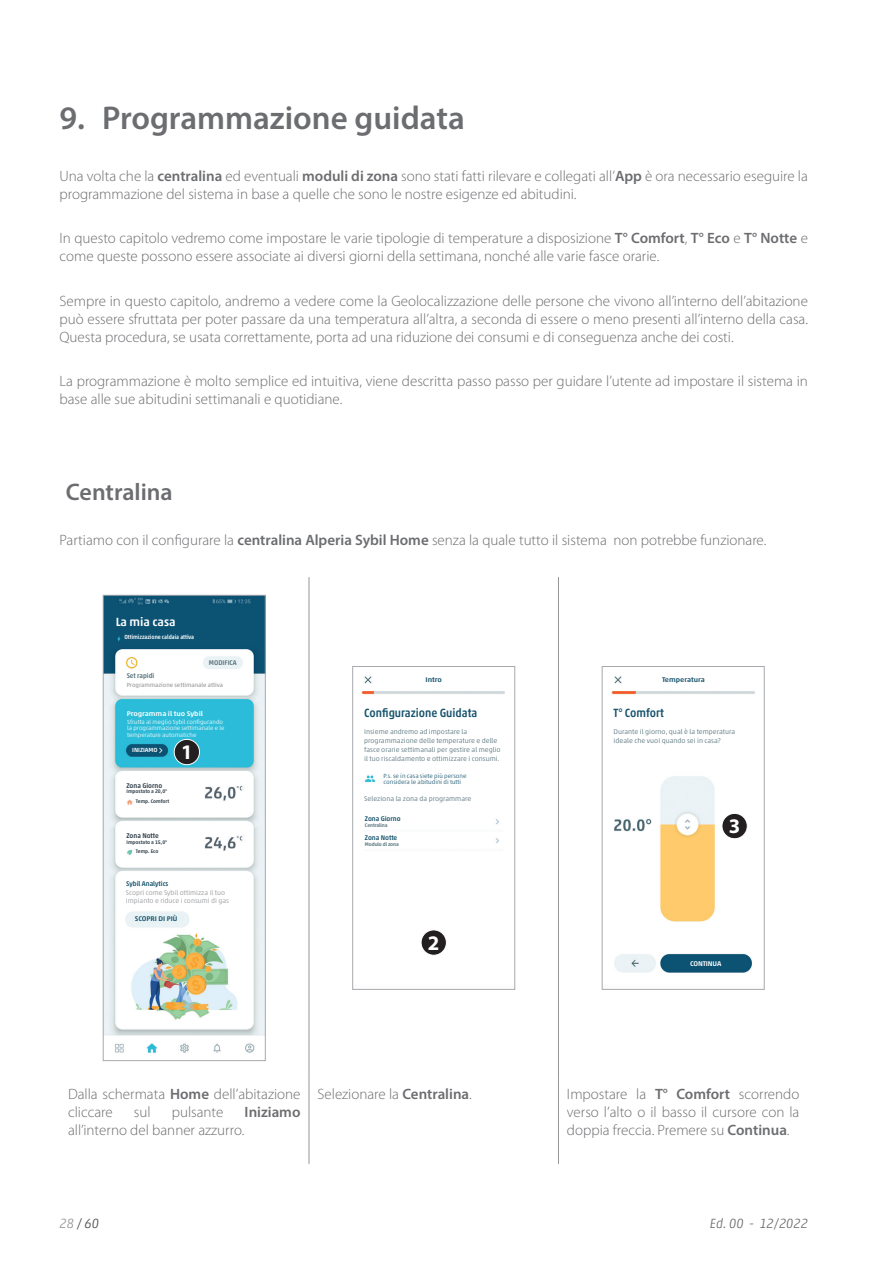
<style>
.page{position:relative;width:893px;height:1263px;background:#fff}
.page>*{position:absolute;margin:0;border:0;box-sizing:border-box;transform-origin:0 0}
.t1{font:600 33px "Myriad Pro";color:#6c6d70}
.t2{font:600 24px "Myriad Pro";color:#6c6d70}
.t3{font:700 20.85px "Myriad Pro";color:#fff}
.t4{font:300 15px/18px "Myriad Pro";color:#6c6d70}
.t5{font:600 15px "Myriad Pro";color:#6c6d70}
.t6{font:italic 300 13.5px "Akko Pro";color:#6c6d70}
.t7{font:italic 300 13.5px "Akko Pro";color:#4b4c4d}
.t8{font:500 12.15px "Akko Pro";color:#15526b;scale:.9 1}
.t9{font:500 12.15px "Akko Pro";color:#fff}
.t10{font:300 6.9px/9px "Akko Pro";color:#54707a;scale:1.04 1}
.t11{font:300 6.9px/8.7px "Akko Pro";color:#939598}
.t12{font:500 6.9px "Akko Pro";color:#15526b}
.t13{font:500 6.9px "Akko Pro";color:#2b3a45}
.t14{font:500 6.9px "Akko Pro";color:#fff;scale:1.1 1}
.t15{font:500 6.9px "Akko Pro";color:#54707a;scale:.96 1}
.t16{font:500 6.9px "Akko Pro";color:#15526b;scale:1.06 1}
.t17{font:500 6.9px "Akko Pro";color:#15526b;scale:1.1 1}
.t18{font:500 6.9px "Akko Pro";letter-spacing:-.02em;color:#fff;scale:1.06 1}
.t19{font:500 6.9px "Akko Pro";color:#15526b;scale:1.12 1}
.t20{font:300 6px/6px "Akko Pro";color:#fff;scale:1.04 1}
.t21{font:300 6px/6.4px "Akko Pro";color:#15526b;scale:1.05 1}
.t22{font:6px "Akko Pro";color:#939598}
.t23{font:500 6px "Akko Pro";color:#fff;scale:.9 1}
.t24{font:500 6px "Akko Pro";color:#fff;scale:1.05 1}
.t25{font:500 5.25px "Akko Pro";color:#2b3a45}
.t26{font:500 5.25px "Akko Pro";letter-spacing:-.02em;color:#54707a}
.s1{font-weight:600}
.s2{color:#939598}
</style>
<div class="page">
<hr style="left:309px;top:577px;width:1px;height:502px;background:#939598">
<hr style="left:309px;top:1079px;width:1px;height:85px;background:#939598">
<hr style="left:558px;top:577px;width:1px;height:502px;background:#939598">
<hr style="left:558px;top:1079px;width:1px;height:85px;background:#939598">
<img style="left:105px;top:597px;width:158px;height:456px">
<div style="left:103px;top:595px;width:162px;height:466px;border:1px solid #a8a9ad"></div>
<div style="left:174px;top:739px;width:25px;height:26px;background:#231f20;border-radius:50%"></div>
<div style="left:174px;top:739px;width:26px;height:26px;border:1px solid #fff;border-radius:50%"></div>
<img style="left:361px;top:676px;width:144px;height:280px">
<div style="left:353px;top:666px;width:162px;height:323px;border:1px solid #a8a9ad"></div>
<div style="left:421px;top:930px;width:25px;height:25px;background:#231f20;border-radius:50%"></div>
<div style="left:421px;top:929px;width:26px;height:26px;border:1px solid #fff;border-radius:50%"></div>
<img style="left:611px;top:676px;width:144px;height:297px">
<div style="left:602px;top:666px;width:162px;height:323px;border:1px solid #a8a9ad"></div>
<div style="left:722px;top:813px;width:25px;height:26px;background:#231f20;border-radius:50%"></div>
<div style="left:722px;top:813px;width:26px;height:26px;border:1px solid #fff;border-radius:50%"></div>
<h1 class="t1" style="left:60px;top:97px;width:407px">9. Programmazione guidata</h1>
<p class="t4" style="left:60px;top:167px;width:750px">Una volta che la <span class="s1">centralina</span> ed eventuali <span class="s1">moduli di zona</span> sono stati fatti rilevare e collegati all’<span class="s1">App</span> è ora necessario eseguire la programmazione del sistema in base a quelle che sono le nostre esigenze ed abitudini.</p>
<p class="t4" style="left:60px;top:230px;width:750px">In questo capitolo vedremo come impostare le varie tipologie di temperature a disposizione <span class="s1">T° Comfort</span>, <span class="s1">T° Eco</span> e <span class="s1">T° Notte</span> e come queste possono essere associate ai diversi giorni della settimana, nonché alle varie fasce orarie.</p>
<p class="t4" style="left:60px;top:292px;width:750px;text-align:justify">Sempre in questo capitolo, andremo a vedere come la Geolocalizzazione delle persone che vivono all’interno dell’abitazione può essere sfruttata per poter passare da una temperatura all’altra, a seconda di essere o meno presenti all’interno della casa.<br>Questa procedura, se usata correttamente, porta ad una riduzione dei consumi e di conseguenza anche dei costi.</p>
<p class="t4" style="left:60px;top:373px;width:750px">La programmazione è molto semplice ed intuitiva, viene descritta passo passo per guidare l’utente ad impostare il sistema in base alle sue abitudini settimanali e quotidiane.</p>
<h2 class="t2" style="left:66px;top:477px;width:108px">Centralina</h2>
<p class="t4" style="left:60px;top:531px;width:708px">Partiamo con il configurare la <span class="s1">centralina Alperia Sybil Home</span> senza la quale tutto il sistema non potrebbe funzionare.</p>
<p class="t9" style="left:116px;top:615px;width:61px">La mia casa</p>
<p class="t23" style="left:124px;top:634px;width:79px">Ottimizzazione caldaia attiva</p>
<p class="t15" style="left:209px;top:658px;width:31px">MODIFICA</p>
<p class="t22" style="left:127px;top:681px;width:98px">Programmazione settimanale attiva</p>
<p class="t15" style="left:127px;top:672px;width:30px">Set rapidi</p>
<p class="t14" style="left:127px;top:709px;width:71px">Programma il tuo Sybil</p>
<p class="t20" style="left:127px;top:719px;width:95px">Sfrutta al meglio Sybil configurando la programmazione settimanale e le temperature automatiche</p>
<p class="t24" style="left:132px;top:746px;width:26px">INIZIAMO</p>
<p class="t13" style="left:127px;top:781px;width:37px">Zona Giorno</p>
<p class="t25" style="left:127px;top:788px;width:42px">Impostato a 20,0°</p>
<p class="t25" style="left:136px;top:798px;width:35px">Temp. Comfort</p>
<p class="t13" style="left:127px;top:831px;width:34px">Zona Notte</p>
<p class="t25" style="left:127px;top:838px;width:42px">Impostato a 15,0°</p>
<p class="t25" style="left:136px;top:848px;width:24px">Temp. Eco</p>
<h3 class="t3" style="left:181px;top:738px;width:13px">1</h3>
<p class="t12" style="left:126px;top:879px;width:44px">Sybil Analytics</p>
<p class="t16" style="left:135px;top:915px;width:42px">SCOPRI DI PIÙ</p>
<p class="t11" style="left:126px;top:888px;width:105px">Scopri come Sybil ottimizza il tuo impianto e riduce i consumi di gas</p>
<p class="t19" style="left:426px;top:676px;width:16px">Intro</p>
<p class="t8" style="left:364px;top:705px;width:127px">Configurazione Guidata</p>
<p class="t10" style="left:364px;top:727px;width:133px">Insieme andremo ad impostare la programmazione delle temperature e delle fasce orarie settimanali per gestire al meglio il tuo riscaldamento e ottimizzare i consumi.</p>
<p class="t10" style="left:364px;top:794px;width:105px">Seleziona la zona da programmare</p>
<p class="t21" style="left:384px;top:772px;width:80px">P.s. se in casa siete più persone considera le abitudini di tutti</p>
<p class="t12" style="left:365px;top:814px;width:37px">Zona Giorno</p>
<p class="t12" style="left:365px;top:833px;width:34px">Zona Notte</p>
<p class="t26" style="left:365px;top:822px;width:24px">Centralina</p>
<p class="t26" style="left:365px;top:840px;width:35px">Modulo di zona</p>
<h3 class="t3" style="left:428px;top:929px;width:13px">2</h3>
<p class="t17" style="left:662px;top:676px;width:40px">Temperatura</p>
<p class="t8" style="left:614px;top:705px;width:57px">T° Comfort</p>
<p class="t10" style="left:614px;top:727px;width:118px">Durante il giorno, qual è la temperatura ideale che vuoi quando sei in casa?</p>
<h3 class="t3" style="left:729px;top:812px;width:13px">3</h3>
<p class="t18" style="left:690px;top:959px;width:31px">CONTINUA</p>
<p class="t4" style="left:68px;top:1085px;width:234px">Dalla schermata <span class="s1">Home</span> dell’abitazione cliccare</p>
<p class="t4" style="left:134px;top:1103px;width:18px">sul</p>
<p class="t4" style="left:172px;top:1103px;width:53px">pulsante</p>
<p class="t5" style="left:245px;top:1102px;width:57px">Iniziamo</p>
<p class="t4" style="left:68px;top:1121px;width:178px">all’interno del banner azzurro.</p>
<p class="t4" style="left:317px;top:1085px;width:156px">Selezionare la <span class="s1">Centralina</span>.</p>
<p class="t4" style="left:567px;top:1085px;width:234px;text-align:justify">Impostare la <span class="s1">T° Comfort</span> scorrendo verso l’alto o il basso il cursore con la doppia freccia. Premere su <span class="s1">Continua</span>.</p>
<p class="t7" style="left:60px;top:1216px;width:41px"><span class="s2">28</span> / 60</p>
<p class="t6" style="left:710px;top:1216px;width:99px">Ed. 00 - 12/2022</p>
</div>
